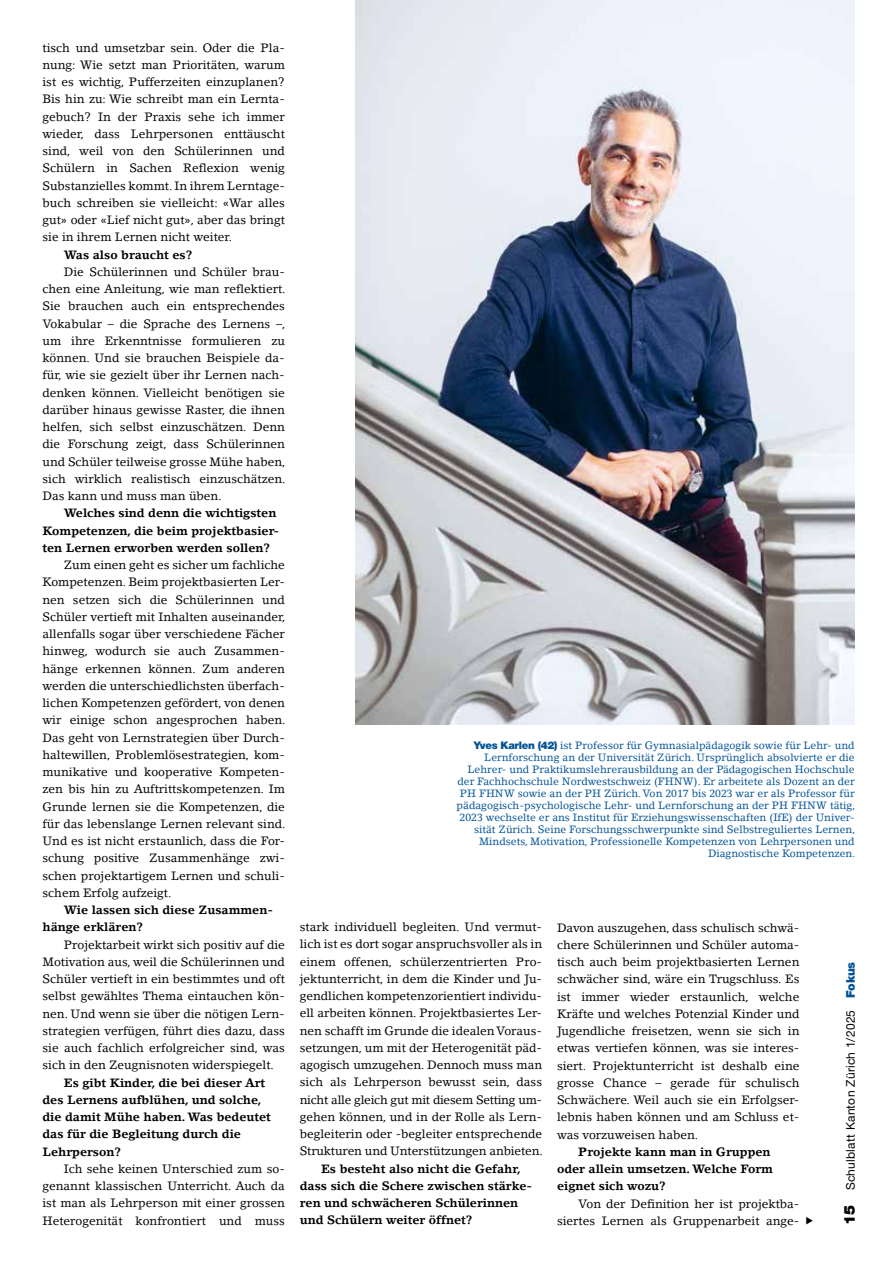
<style>
.page{position:relative;width:893px;height:1263px;background:#fff}
.page>*{position:absolute;margin:0;border:0;box-sizing:border-box;transform-origin:0 0}
.t1{font:900 15px "Helvetica Neue LT Std";color:#000}
.t2{font:12px/17.2px "Lino Letter Std";color:#000;text-align:justify}
.t3{font:700 12px/17.2px "Lino Letter Std";color:#000}
.t4{font:12px "Helvetica Neue LT Std";letter-spacing:.02em;color:#000}
.t5{font:10.5px/12px "Lino Letter Std";color:#005297;text-align:right}
.s1{font-family:"Helvetica Neue LT Std";font-weight:900}
.s2{font-weight:900;color:#005297}
</style>
<div class="page">
<img style="left:355px;top:0;width:500px;height:725px">
<p class="t2" style="left:43px;top:39px;width:244px">tisch und umsetzbar sein. Oder die Pla&shy;nung: Wie setzt man Prioritäten, warum ist es wichtig, Pufferzeiten einzuplanen?<br>Bis hin zu: Wie schreibt man ein Lernta&shy;gebuch? In der Praxis sehe ich immer wieder, dass Lehrpersonen enttäuscht sind, weil von den Schülerinnen und Schülern in Sachen Reflexion wenig Substanzielles kommt. In ihrem Lerntage&shy;buch schreiben sie vielleicht: «War alles gut» oder «Lief nicht gut», aber das bringt sie in ihrem Lernen nicht weiter.</p>
<p class="t3" style="left:64px;top:246px;width:130px">Was also braucht es?</p>
<p class="t2" style="left:43px;top:263px;width:245px;text-indent:21px">Die Schülerinnen und Schüler brau&shy;chen eine Anleitung, wie man reflektiert.<br>Sie brauchen auch ein entsprechendes Vokabular – die Sprache des Lernens –, um ihre Erkenntnisse formulieren zu können. Und sie brauchen Beispiele da&shy;für, wie sie gezielt über ihr Lernen nach&shy;denken können. Vielleicht benötigen sie darüber hinaus gewisse Raster, die ihnen helfen, sich selbst einzuschätzen. Denn die Forschung zeigt, dass Schülerinnen und Schüler teilweise grosse Mühe haben, sich wirklich realistisch einzuschätzen.<br>Das kann und muss man üben.</p>
<p class="t3" style="left:43px;top:504px;width:238px;text-indent:21px">Welches sind denn die wichtigsten<br>Kompetenzen, die beim projektbasier&shy;ten Lernen erworben werden sollen?</p>
<p class="t2" style="left:43px;top:556px;width:245px;text-align:left;text-indent:21px">Zum einen geht es sicher um fachliche Kompetenzen. Beim projektbasierten Ler&shy;nen setzen sich die Schülerinnen und Schüler vertieft mit Inhalten auseinander, allenfalls sogar über verschiedene Fächer hinweg, wodurch sie auch Zusammen&shy;hänge erkennen können. Zum anderen werden die unterschiedlichsten überfach&shy;lichen Kompetenzen gefördert, von denen wir einige schon angesprochen haben.<br>Das geht von Lernstrategien über Durch&shy;haltewillen, Problemlösestrategien, kom&shy;munikative und kooperative Kompeten&shy;zen bis hin zu Auftrittskompetenzen. Im Grunde lernen sie die Kompetenzen, die für das lebenslange Lernen relevant sind.<br>Und es ist nicht erstaunlich, dass die For&shy;schung positive Zusammenhänge zwi&shy;schen projektartigem Lernen und schuli&shy;schem Erfolg aufzeigt.</p>
<p class="t3" style="left:43px;top:901px;width:232px;text-indent:21px">Wie lassen sich diese Zusammen&shy;hänge erklären?</p>
<p class="t2" style="left:43px;top:936px;width:244px;text-indent:21px">Projektarbeit wirkt sich positiv auf die Motivation aus, weil die Schülerinnen und Schüler vertieft in ein bestimmtes und oft selbst gewähltes Thema eintauchen kön&shy;nen. Und wenn sie über die nötigen Lern&shy;strategien verfügen, führt dies dazu, dass sie auch fachlich erfolgreicher sind, was sich in den Zeugnisnoten widerspiegelt.</p>
<p class="t3" style="left:43px;top:1074px;width:230px;text-indent:21px">Es gibt Kinder, die bei dieser Art des Lernens aufblühen, und solche, die damit Mühe haben. Was bedeutet das für die Begleitung durch die<br>Lehrperson?</p>
<p class="t2" style="left:43px;top:1160px;width:244px;text-indent:21px">Ich sehe keinen Unterschied zum so&shy;genannt klassischen Unterricht. Auch da ist man als Lehrperson mit einer grossen Heterogenität konfrontiert und muss</p>
<p class="t5" style="left:457px;top:740px;width:400px"><span class="s1">Yves Karlen (42)</span> ist Professor für Gymnasialpädagogik sowie für Lehr- und Lernforschung an der Universität Zürich. Ursprünglich absolvierte er die Lehrer- und Praktikumslehrerausbildung an der Pädagogischen Hochschule der Fachhochschule Nordwestschweiz (FHNW). Er arbeitete als Dozent an der PH FHNW sowie an der PH Zürich. Von 2017 bis 2023 war er als Professor für pädagogisch- psychologische Lehr- und Lernforschung an der PH FHNW tätig, 2023 wechselte er ans Institut für Erziehungswissenschaften (IfE) der Univer&shy;sität Zürich. Seine Forschungsschwerpunkte sind Selbstreguliertes Lernen, Mindsets, Motivation, Professionelle Kompetenzen von Lehrpersonen und Diagnostische Kompetenzen.</p>
<p class="t2" style="left:300px;top:918px;width:245px;text-align:left">stark individuell begleiten. Und vermut&shy;lich ist es dort sogar anspruchsvoller als in einem offenen, schülerzentrierten Pro&shy;jektunterricht, in dem die Kinder und Ju&shy;gendlichen kompetenzorientiert individu&shy;ell arbeiten können. Projektbasiertes Ler&shy;nen schafft im Grunde die idealen Voraus&shy;setzungen, um mit der Heterogenität päd&shy;agogisch umzugehen. Dennoch muss man sich als Lehrperson bewusst sein, dass nicht alle gleich gut mit diesem Setting um&shy;gehen können, und in der Rolle als Lern&shy;begleiterin oder -begleiter entsprechende Strukturen und Unterstützungen anbieten.</p>
<p class="t3" style="left:300px;top:1160px;width:234px;text-indent:21px">Es besteht also nicht die Gefahr, dass sich die Schere zwischen stärke&shy;ren und schwächeren Schülerinnen und Schülern weiter öffnet?</p>
<p class="t2" style="left:557px;top:919px;width:244px">Davon auszugehen, dass schulisch schwä&shy;chere Schülerinnen und Schüler automa&shy;tisch auch beim projektbasierten Lernen schwächer sind, wäre ein Trugschluss. Es ist immer wieder erstaunlich, welche Kräfte und welches Potenzial Kinder und Jugendliche freisetzen, wenn sie sich in etwas vertiefen können, was sie interes&shy;siert. Projektunterricht ist deshalb eine grosse Chance – gerade für schulisch Schwächere. Weil auch sie ein Erfolgser&shy;lebnis haben können und am Schluss et&shy;was vorzuweisen haben.</p>
<p class="t3" style="left:557px;top:1143px;width:218px;text-indent:21px">Projekte kann man in Gruppen oder allein umsetzen. Welche Form eignet sich wozu?</p>
<p class="t2" style="left:557px;top:1195px;width:244px;text-align:right">Von der Definition her ist projektba&shy;siertes Lernen als Gruppenarbeit ange-</p>
<p class="t4" style="left:843px;top:1190px;width:230px;rotate:-90deg">Schulblatt Kanton Zürich 1/2025 <span class="s2">Fokus</span></p>
<p class="t1" style="left:840px;top:1225px;width:21px;rotate:-90deg">15</p>
</div>
